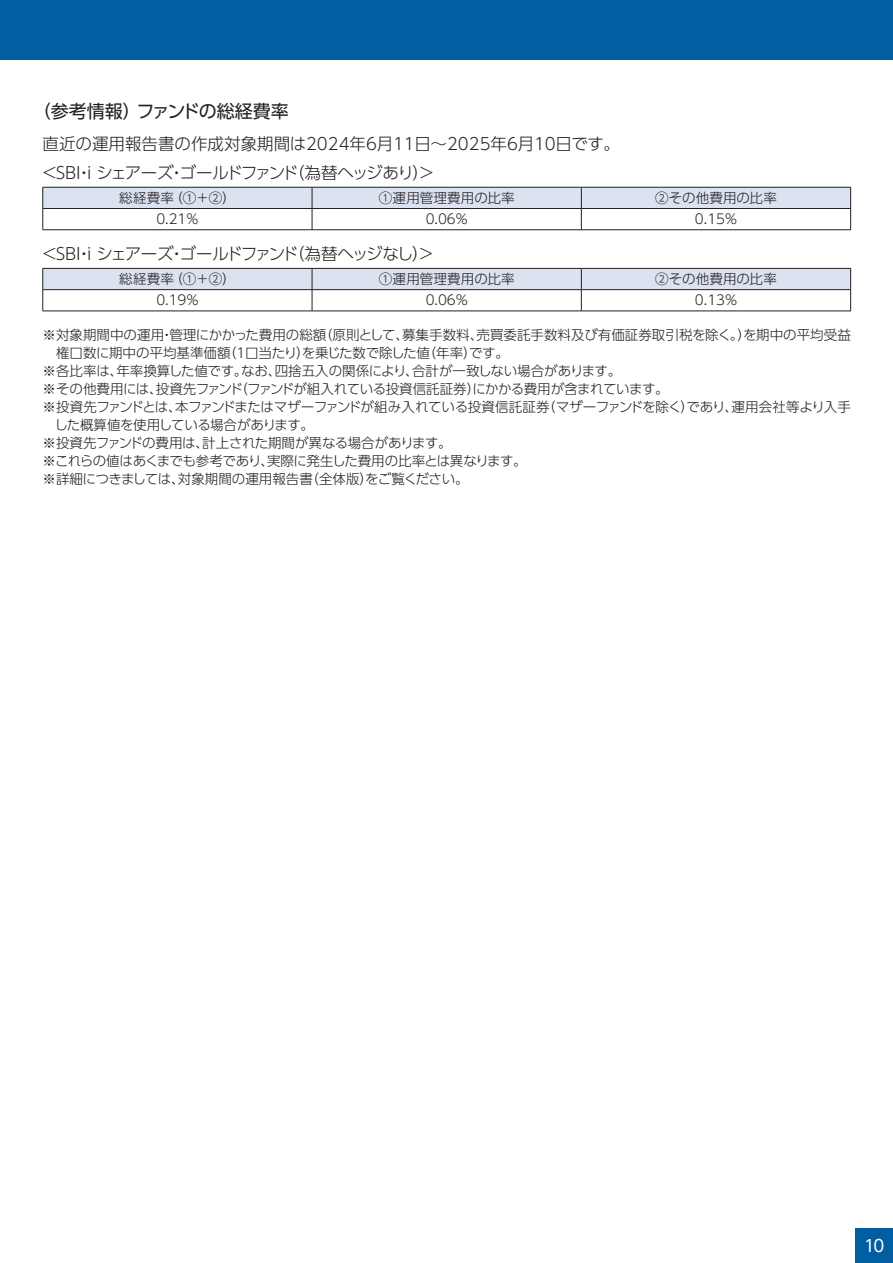
<style>
.page{position:relative;width:893px;height:1263px;background:#fff}
.page>*{position:absolute;margin:0;border:0;box-sizing:border-box;transform-origin:0 0}
.t1{font:18px "UD Shin Go Pro Regular 90 pv RKSJ H";color:#231f20}
.t2{font:16.5px/29.4px "UD Shin Go Pro Light 90 pv RKSJ H";letter-spacing:-.005em;color:#231f20}
.t3{font:16.5px "UD Shin Go Pro Light 90 pv RKSJ H";letter-spacing:-.13em;color:#231f20}
.t4{font:16.5px "UD Shin Go Pro Regular 90 pv RKSJ H";color:#fff}
.t5{font:13.5px "UD Shin Go Pro Light 90 pv RKSJ H";letter-spacing:-.005em;color:#231f20}
.t6{font:13.5px "UD Shin Go Pro Light 90 pv RKSJ H";letter-spacing:-.035em;color:#231f20}
.t7{font:13.5px "UD Shin Go Pro Light 90 pv RKSJ H";letter-spacing:.015em;color:#231f20}
.t8{font:13.5px "UD Shin Go Pro Light 90 pv RKSJ H";letter-spacing:-.03em;color:#231f20}
</style>
<div class="page">
<svg style="left:42px;top:187px;width:809px;height:43px"></svg>
<hr style="left:43px;top:230px;width:807px;height:1px;background:#231f20">
<svg style="left:42px;top:268px;width:809px;height:43px"></svg>
<hr style="left:43px;top:311px;width:807px;height:1px;background:#231f20">
<div style="left:855px;top:1228px;width:37px;height:35px;background:#005ea1"></div>
<div style="left:0;top:0;width:892px;height:60px;background:#005ea1"></div>
<h1 class="t1" style="left:33px;top:105px;width:257px">（参考情報）ファンドの総経費率</h1>
<p class="t2" style="left:41px;top:131px;width:580px">直近の運用報告書の作成対象期間は2024年6月11日～2025年6月10日です。＜ＳＢＩ・i シェアーズ・ゴールドファンド（為替ヘッジあり）＞</p>
<p class="t5" style="left:119px;top:193px;width:118px">総経費率（①＋②）</p>
<p class="t7" style="left:379px;top:193px;width:137px">①運用管理費用の比率</p>
<p class="t5" style="left:655px;top:193px;width:123px">②その他費用の比率</p>
<p class="t5" style="left:156px;top:214px;width:44px">0.21%</p>
<p class="t5" style="left:425px;top:214px;width:44px">0.06%</p>
<p class="t5" style="left:695px;top:214px;width:44px">0.15%</p>
<p class="t3" style="left:41px;top:248px;width:395px">＜ＳＢＩ・i シェアーズ・ゴールドファンド（為替ヘッジなし）＞</p>
<p class="t5" style="left:119px;top:274px;width:118px">総経費率（①＋②）</p>
<p class="t7" style="left:379px;top:274px;width:137px">①運用管理費用の比率</p>
<p class="t5" style="left:655px;top:274px;width:123px">②その他費用の比率</p>
<p class="t5" style="left:156px;top:295px;width:44px">0.19％</p>
<p class="t5" style="left:425px;top:295px;width:44px">0.06％</p>
<p class="t5" style="left:695px;top:295px;width:44px">0.13％</p>
<p class="t5" style="left:43px;top:330px;width:809px">※ 対象期間中の運用・管理にかかった費用の総額（原則として、募集手数料、売買委託手数料及び有価証券取引税を除く。）を期中の平均受益</p>
<p class="t5" style="left:56px;top:348px;width:454px">権口数に期中の平均基準価額（１口当たり）を乗じた数で除した値（年率）です。</p>
<p class="t5" style="left:43px;top:366px;width:580px">※各比率は、年率換算した値です。なお、四捨五入の関係により、合計が一致しない場合があります。</p>
<p class="t6" style="left:43px;top:384px;width:627px">※その他費用には、投資先ファンド（ファンドが組入れている投資信託証券）にかかる費用が含まれています。</p>
<p class="t6" style="left:43px;top:402px;width:809px">※ 投資先ファンドとは、本ファンドまたはマザーファンドが組み入れている投資信託証券（マザーファンドを除く）であり、運用会社等より入手</p>
<p class="t8" style="left:54px;top:420px;width:261px">した概算値を使用している場合があります。</p>
<p class="t5" style="left:43px;top:438px;width:410px">※投資先ファンドの費用は、計上された期間が異なる場合があります。</p>
<p class="t6" style="left:43px;top:456px;width:485px">※これらの値はあくまでも参考であり、実際に発生した費用の比率とは異なります。</p>
<p class="t5" style="left:43px;top:474px;width:427px">※詳細につきましては、対象期間の運用報告書（全体版）をご覧ください。</p>
<p class="t4" style="left:864px;top:1239px;width:22px">10</p>
</div>
